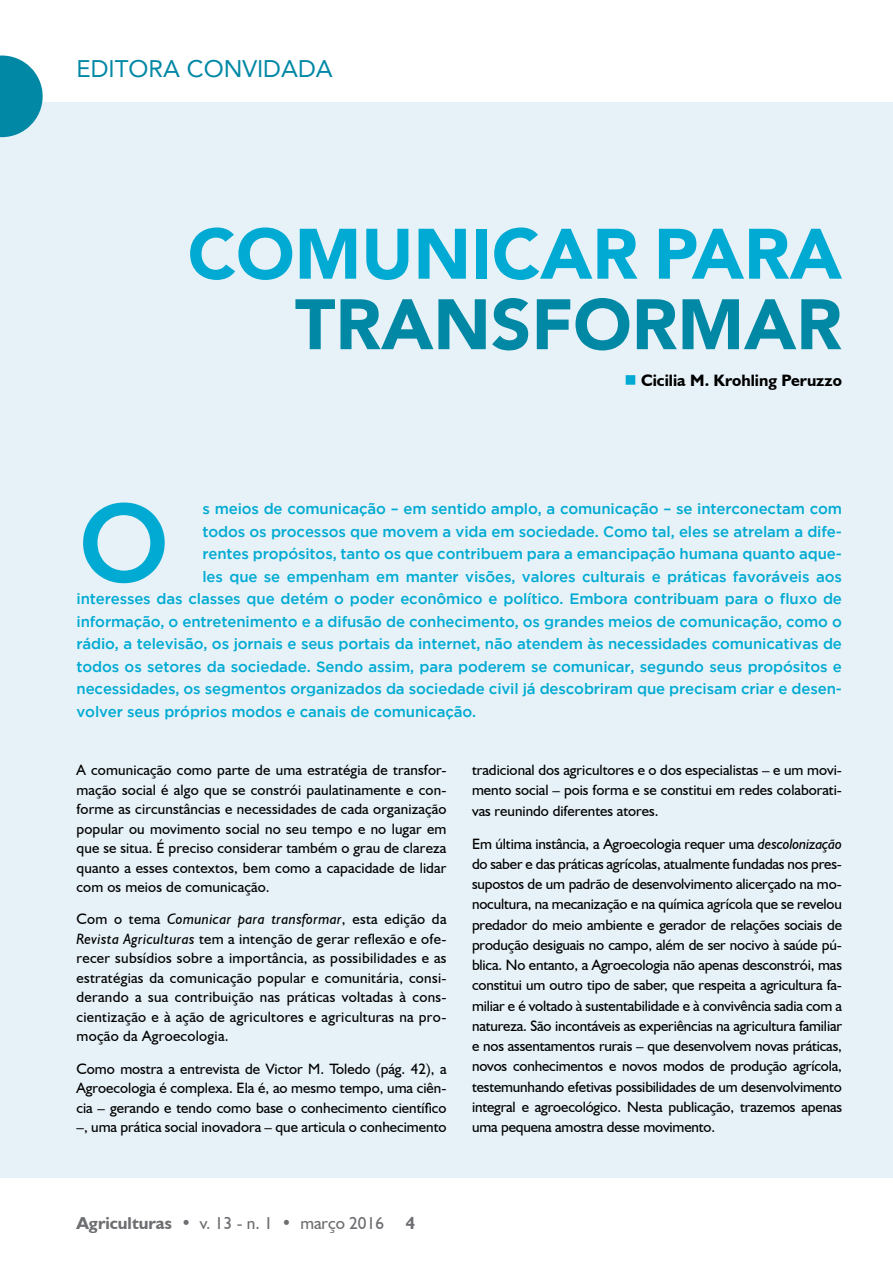
<style>
.page{position:relative;width:893px;height:1263px;background:#fff}
.page>*{position:absolute;margin:0;border:0;box-sizing:border-box;transform-origin:0 0}
.t1{font:500 111.45px "Gotham";color:#00aad3}
.t2{font:900 70.5px "Avenir LT";color:#00aad3}
.t3{font:900 70.5px "Avenir LT";color:#0088a5}
.t4{font:24px "Avenir LT";color:#0088a5}
.t5{font:17.25px "Humanist 521 BT";color:#6d6e71}
.t6{font:700 17.25px "Humanist 521 BT";color:#6d6e71}
.t7{font:700 16.5px "Humanist 521 BT";color:#000}
.t8{font:15px/20.2px "Humanist 521 BT";color:#000;text-align:justify}
.t9{font:500 15px "Gotham";letter-spacing:-.01em;color:#00aad3}
.s1{color:#00aad3}
.s2{font-style:italic}
.s3{font-weight:700}
</style>
<div class="page">
<div style="left:0;top:102px;width:893px;height:1076px;background:#e7f2f8"></div>
<svg style="left:0;top:56px;width:43px;height:81px"></svg>
<h3 class="t4" style="left:77px;top:55px;width:258px">EDITORA CONVIDADA</h3>
<h2 class="t2" style="left:188px;top:211px;width:271px">COMUNICAR</h2>
<h2 class="t2" style="left:654px;top:211px;width:47px">PARA</h2>
<h2 class="t3" style="left:295px;top:282px;width:48px">TRANS</h2>
<h2 class="t3" style="left:531px;top:282px;width:96px">FORMAR</h2>
<p class="t7" style="left:624px;top:370px;width:219px"><span class="s1">■</span> Cicilia M. Krohling Peruzzo</p>
<h1 class="t1" style="left:77px;top:479px;width:96px">O</h1>
<p class="t9" style="left:202px;top:500px;width:641px">s meios de comunicação – em sentido amplo, a comunicação – se interconectam com</p>
<p class="t9" style="left:202px;top:523px;width:641px">todos os processos que movem a vida em sociedade. Como tal, eles se atrelam a dife-</p>
<p class="t9" style="left:202px;top:545px;width:641px">rentes propósitos, tanto os que contribuem para a emancipação humana quanto aque-</p>
<p class="t9" style="left:202px;top:568px;width:641px">les que se empenham em manter visões, valores culturais e práticas favoráveis aos</p>
<p class="t9" style="left:77px;top:590px;width:767px">interesses das classes que detém o poder econômico e político. Embora contribuam para o fluxo de</p>
<p class="t9" style="left:77px;top:613px;width:767px">informação, o entretenimento e a difusão de conhecimento, os grandes meios de comunicação, como o</p>
<p class="t9" style="left:77px;top:635px;width:767px">rádio, a televisão, os jornais e seus portais da internet, não atendem às necessidades comunicativas de</p>
<p class="t9" style="left:77px;top:658px;width:767px">todos os setores da sociedade. Sendo assim, para poderem se comunicar, segundo seus propósitos e</p>
<p class="t9" style="left:77px;top:680px;width:767px">necessidades, os segmentos organizados da sociedade civil já descobriram que precisam criar e desen-</p>
<p class="t9" style="left:77px;top:703px;width:401px">volver seus próprios modos e canais de comunicação.</p>
<p class="t8" style="left:77px;top:760px;width:371px;line-height:19.5px">A comunicação como parte de uma estratégia de transfor&shy;mação social é algo que se constrói paulatinamente e con&shy;forme as circunstâncias e necessidades de cada organização popular ou movimento social no seu tempo e no lugar em que se situa. É preciso considerar também o grau de clareza quanto a esses contextos, bem como a capacidade de lidar com os meios de comunicação.</p>
<p class="t8" style="left:77px;top:909px;width:371px;line-height:19.5px">Com o tema <span class="s2">Comunicar para transformar</span>, esta edição da <span class="s2">Revista Agriculturas</span> tem a intenção de gerar reflexão e ofe&shy;recer subsídios sobre a importância, as possibilidades e as estratégias da comunicação popular e comunitária, consi&shy;derando a sua contribuição nas práticas voltadas à cons&shy;cientização e à ação de agricultores e agriculturas na pro&shy;moção da Agroecologia.</p>
<p class="t8" style="left:77px;top:1058px;width:371px;line-height:19.5px">Como mostra a entrevista de Victor M. Toledo (pág. 42), a Agroecologia é complexa. Ela é, ao mesmo tempo, uma ciên&shy;cia – gerando e tendo como base o conhecimento científico –, uma prática social inovadora – que articula o conhecimento</p>
<p class="t8" style="left:472px;top:760px;width:371px">tradicional dos agricultores e o dos especialistas – e um movi&shy;mento social – pois forma e se constitui em redes colaborati&shy;vas reunindo diferentes atores.</p>
<p class="t8" style="left:472px;top:833px;width:371px">Em última instância, a Agroecologia requer uma <span class="s2">descolonização </span>do saber e das práticas agrícolas, atualmente fundadas nos pres&shy;supostos de um padrão de desenvolvimento alicerçado na mo&shy;nocultura, na mecanização e na química agrícola que se revelou predador do meio ambiente e gerador de relações sociais de produção desiguais no campo, além de ser nocivo à saúde pú&shy;blica. No entanto, a Agroecologia não apenas desconstrói, mas constitui um outro tipo de saber, que respeita a agricultura fa&shy;miliar e é voltado à sustentabilidade e à convivência sadia com a natureza. São incontáveis as experiências na agricultura familiar e nos assentamentos rurais – que desenvolvem novas práticas, novos conhecimentos e novos modos de produção agrícola, testemunhando efetivas possibilidades de um desenvolvimento integral e agroecológico. Nesta publicação, trazemos apenas uma pequena amostra desse movimento.</p>
<p class="t5" style="left:77px;top:1213px;width:309px"><span class="s3">Agriculturas</span> • v. 13 - n. 1 • março 2016</p>
<p class="t6" style="left:406px;top:1213px;width:11px">4</p>
</div>
